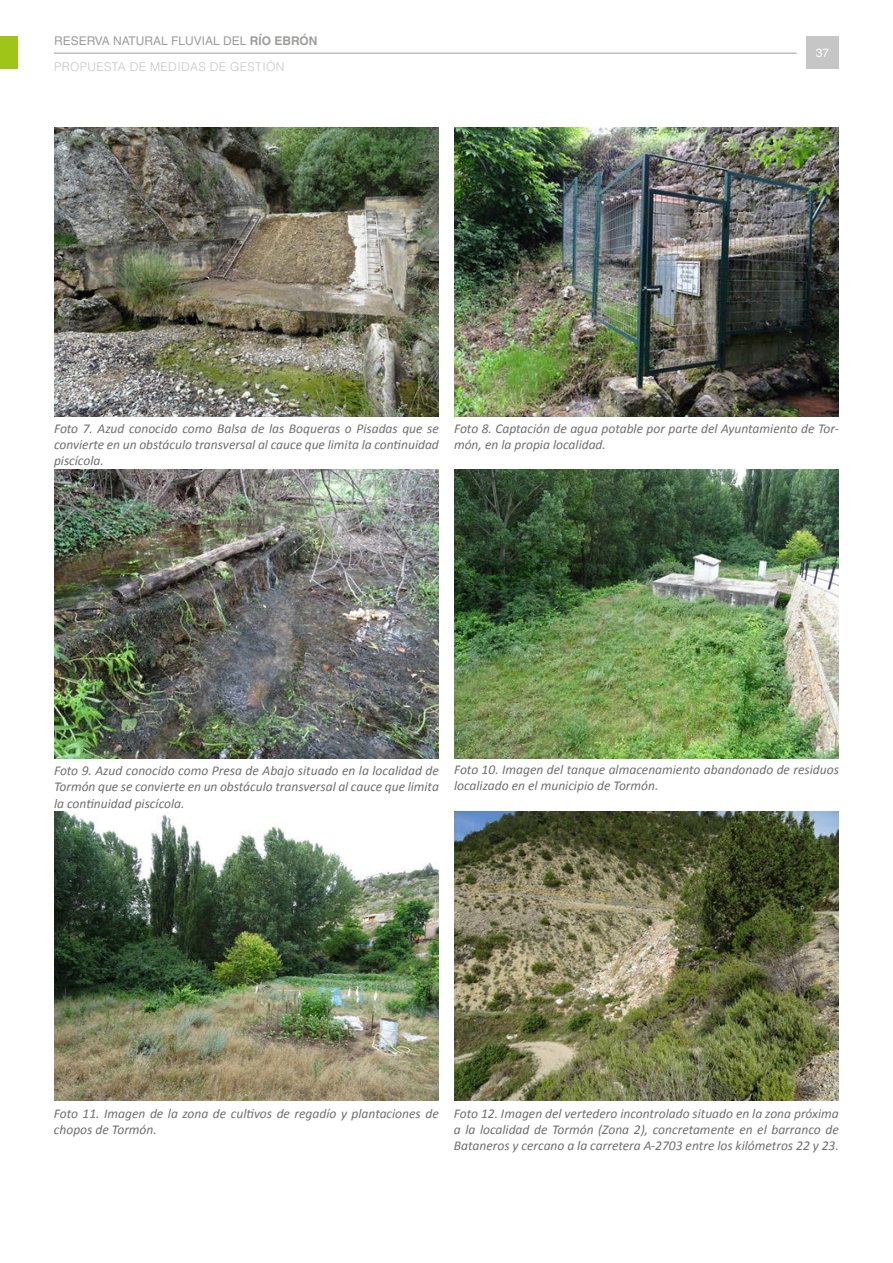
<style>
.page{position:relative;width:893px;height:1263px;background:#fff}
.page>*{position:absolute;margin:0;border:0;box-sizing:border-box;transform-origin:0 0}
.Pie{font:italic 13.5px/16.2px "Calibri";color:#706f6f;text-align:justify}
.t1{font:300 12px/26px "Helvetica LT Std";letter-spacing:.03em;color:#c6c6c6}
.t2{font:12px "Helvetica LT Std";color:#fff}
.s1{font-weight:400;color:#9d9d9c}
.s2{font-weight:700;color:#9d9d9c}
</style>
<div class="page">
<hr style="left:54px;top:53px;width:743px;height:1px;background:#9d9d9c">
<div style="left:0;top:36px;width:18px;height:33px;background:#a0c519"></div>
<div style="left:806px;top:36px;width:33px;height:33px;background:#c6c6c6"></div>
<img style="left:54px;top:128px;width:385px;height:288px">
<img style="left:454px;top:128px;width:385px;height:288px">
<img style="left:54px;top:469px;width:385px;height:289px">
<img style="left:454px;top:469px;width:385px;height:289px">
<img style="left:54px;top:812px;width:385px;height:288px">
<img style="left:454px;top:812px;width:385px;height:288px">
<p class="t1" style="left:54px;top:27px;width:265px"><span class="s1">RESERVA NATURAL FLUVIAL DEL</span> <span class="s2">RÍO EBRÓN<br></span>PROPUESTA DE MEDIDAS DE GESTIÓN</p>
<p class="t2" style="left:816px;top:46px;width:15px">37</p>
<p class="Pie" style="left:54px;top:420px;width:386px">Foto 7. Azud conocido como Balsa de las Boqueras o Pisadas que se convierte en un obstáculo transversal al cauce que limita la continuidad piscícola.</p>
<p class="Pie" style="left:454px;top:420px;width:386px">Foto 8. Captación de agua potable por parte del Ayuntamiento de Tor&shy;món, en la propia localidad.</p>
<p class="Pie" style="left:54px;top:762px;width:386px">Foto 9. Azud conocido como Presa de Abajo situado en la localidad de Tormón que se convierte en un obstáculo transversal al cauce que limita la continuidad piscícola.</p>
<p class="Pie" style="left:454px;top:761px;width:386px">Foto 10. Imagen del tanque almacenamiento abandonado de residuos localizado en el municipio de Tormón.</p>
<p class="Pie" style="left:54px;top:1104px;width:386px">Foto 11. Imagen de la zona de cultivos de regadío y plantaciones de chopos de Tormón.</p>
<p class="Pie" style="left:454px;top:1104px;width:386px">Foto 12. Imagen del vertedero incontrolado situado en la zona próxima a la localidad de Tormón (Zona 2), concretamente en el barranco de Bataneros y cercano a la carretera A-2703 entre los kilómetros 22 y 23.</p>
</div>
